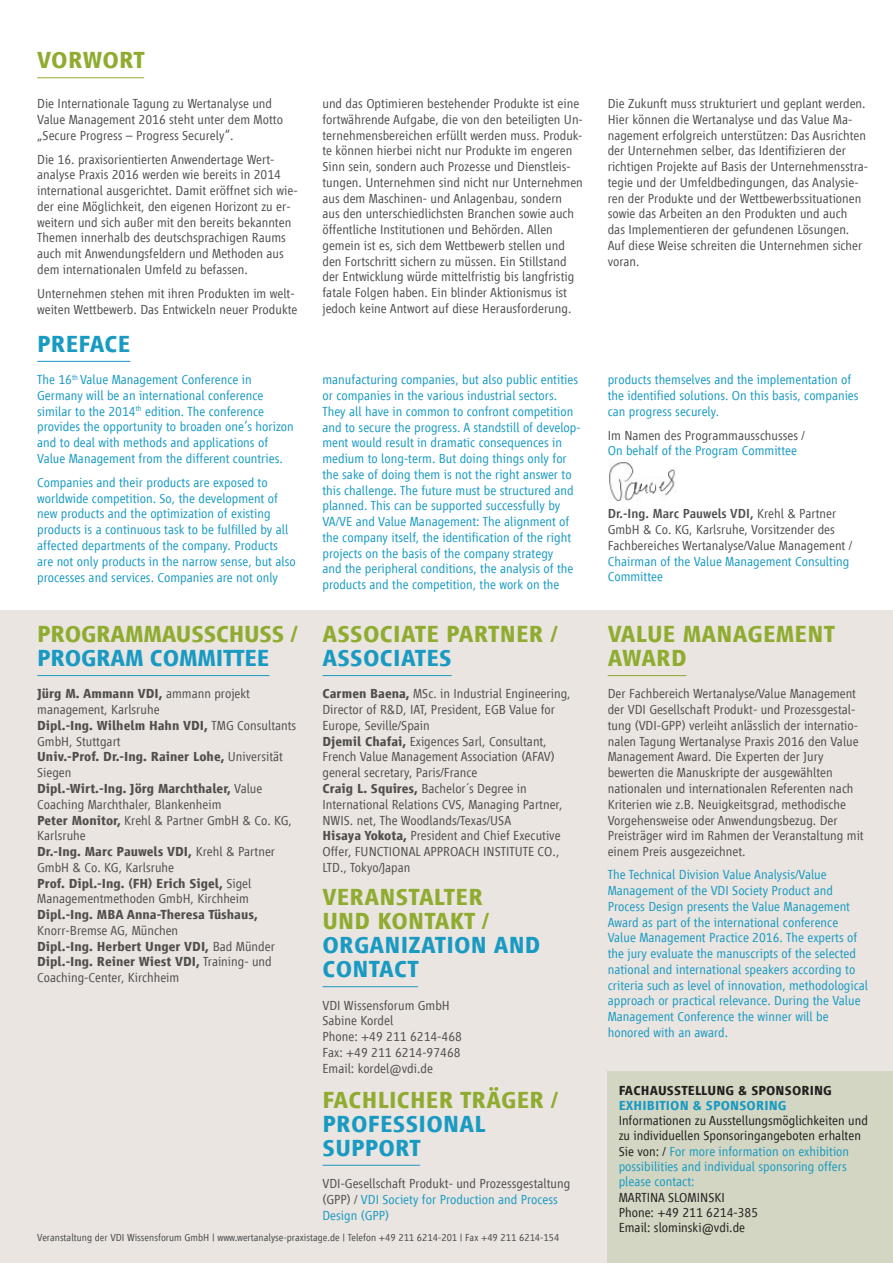
<style>
.page{position:relative;width:893px;height:1263px;background:#fff}
.page>*{position:absolute;margin:0;border:0;box-sizing:border-box;transform-origin:0 0}
.t1{font:700 24px/24px "Vialog LT";letter-spacing:.01em;color:#8fac30}
.t2{font:700 24px/24px "Vialog LT";letter-spacing:.01em;color:#189ac3}
.t3{font:700 24px "Vialog LT";letter-spacing:-.01em;color:#8fac30}
.t4{font:700 24px "Vialog LT";letter-spacing:-.01em;color:#189ac3}
.t5{font:300 13.5px/15.8px "Vialog LT";color:#504f4e}
.t6{font:300 13.5px/15.8px "Vialog LT";color:#189ac3}
.t7{font:300 13.5px/15.3px "Vialog LT";color:#231f20}
.t8{font:700 13.5px "Vialog LT";color:#504f4e}
.t9{font:700 13.5px "Vialog LT";letter-spacing:.01em;color:#231f20}
.t10{font:700 13.5px "Vialog LT";letter-spacing:.01em;color:#189ac3}
.t11{font:300 10.5px "Vialog LT";color:#484a4c}
.s1{font-weight:700}
.s2{color:#189ac3}
.s3{font-weight:500}
</style>
<div class="page">
<div style="left:0;top:610px;width:893px;height:653px;background:#eae5e0"></div>
<div style="left:608px;top:1071px;width:285px;height:192px;background:#d3d6c2"></div>
<hr style="left:37px;top:77px;width:107px;height:1px;background:#8fac30">
<hr style="left:37px;top:361px;width:93px;height:1px;background:#189ac3">
<img style="left:609px;top:459px;width:66px;height:42px">
<hr style="left:37px;top:675px;width:233px;height:1px;background:#189ac3">
<hr style="left:608px;top:675px;width:78px;height:1px;background:#8fac30">
<hr style="left:322px;top:675px;width:130px;height:1px;background:#189ac3">
<hr style="left:322px;top:986px;width:96px;height:1px;background:#189ac3">
<hr style="left:322px;top:1165px;width:98px;height:1px;background:#189ac3">
<h1 class="t1" style="left:37px;top:48px;width:109px">VORWORT</h1>
<p class="t5" style="left:37px;top:96px;width:247px">Die Internationale Tagung zu Wertanalyse und<br>Value Management 2016 steht unter dem Motto „Secure Progress – Progress Securely“.</p>
<p class="t5" style="left:37px;top:151px;width:262px">Die 16. praxisorientierten Anwendertage Wert&shy;analyse Praxis 2016 werden wie bereits in 2014 international ausgerichtet. Damit eröffnet sich wie&shy;der eine Möglichkeit, den eigenen Horizont zu er&shy;weitern und sich außer mit den bereits bekannten Themen innerhalb des deutschsprachigen Raums auch mit Anwendungsfeldern und Methoden aus dem internationalen Umfeld zu befassen.</p>
<p class="t5" style="left:37px;top:286px;width:262px">Unternehmen stehen mit ihren Produkten im welt&shy;weiten Wettbewerb. Das Entwickeln neuer Produkte</p>
<h1 class="t2" style="left:37px;top:332px;width:95px">PREFACE</h1>
<p class="t6" style="left:37px;top:372px;width:258px">The 16<sup>th</sup> Value Management Conference in Germany will be an international conference similar to the 2014<sup>th</sup> edition. The conference provides the opportunity to broaden one’s horizon and to deal with methods and applications of Value Management from the different countries.</p>
<p class="t6" style="left:37px;top:475px;width:260px">Companies and their products are exposed to worldwide competition. So, the development of new products and the optimization of existing products is a continuous task to be fulfilled by all affected departments of the company. Products are not only products in the narrow sense, but also processes and services. Companies are not only</p>
<h1 class="t3" style="left:37px;top:621px;width:262px">PROGRAMMAUSSCHUSS /</h1>
<h1 class="t4" style="left:37px;top:645px;width:234px">PROGRAM COMMITTEE</h1>
<p class="t5" style="left:37px;top:686px;width:260px"><span class="s1">Jürg M. Ammann VDI,</span> ammann projekt management, Karlsruhe<br><span class="s1">Dipl.-Ing. Wilhelm Hahn VDI,</span> TMG Consultants<br>GmbH, Stuttgart<br><span class="s1">Univ.-Prof. Dr.-Ing. Rainer Lohe,</span> Universität<br>Siegen<br><span class="s1">Dipl.-Wirt.-Ing. Jörg Marchthaler,</span> Value<br>Coaching Marchthaler, Blankenheim<br><span class="s1">Peter Monitor,</span> Krehl &amp; Partner GmbH &amp; Co. KG,<br>Karlsruhe<br><span class="s1">Dr.-Ing. Marc Pauwels VDI,</span> Krehl &amp; Partner<br>GmbH &amp; Co. KG, Karlsruhe<br><span class="s1">Prof. Dipl.-Ing. (FH) Erich Sigel,</span> Sigel<br>Managementmethoden GmbH, Kirchheim</p>
<p class="t8" style="left:37px;top:907px;width:222px">Dipl.-Ing. MBA Anna-Theresa Tüshaus,</p>
<p class="t5" style="left:37px;top:922px;width:239px">Knorr-Bremse AG, München<br><span class="s1">Dipl.-Ing. Herbert Unger VDI,</span> Bad Münder <span class="s1">Dipl.-Ing. Reiner Wiest VDI,</span> Training- und Coaching-Center, Kirchheim</p>
<p class="t5" style="left:322px;top:96px;width:262px">und das Optimieren bestehender Produkte ist eine fortwährende Aufgabe, die von den beteiligten Un&shy;ternehmensbereichen erfüllt werden muss. Produk&shy;te können hierbei nicht nur Produkte im engeren Sinn sein, sondern auch Prozesse und Dienstleis&shy;tungen. Unternehmen sind nicht nur Unternehmen aus dem Maschinen- und Anlagenbau, sondern<br>aus den unterschiedlichsten Branchen sowie auch öffentliche Institutionen und Behörden. Allen gemein ist es, sich dem Wettbewerb stellen und den Fortschritt sichern zu müssen. Ein Stillstand der Entwicklung würde mittelfristig bis langfristig fatale Folgen haben. Ein blinder Aktionismus ist jedoch keine Antwort auf diese Herausforderung.</p>
<p class="t6" style="left:322px;top:372px;width:260px">manufacturing companies, but also public entities or companies in the various industrial sectors.<br>They all have in common to confront competition and to secure the progress. A standstill of develop&shy;ment would result in dramatic consequences in medium to long-term. But doing things only for the sake of doing them is not the right answer to this challenge. The future must be structured and planned. This can be supported successfully by VA/VE and Value Management: The alignment of the company itself, the identification of the right projects on the basis of the company strategy<br>and the peripheral conditions, the analysis of the products and the competition, the work on the</p>
<h1 class="t1" style="left:322px;top:622px;width:237px">ASSOCIATE PARTNER /</h1>
<h1 class="t2" style="left:322px;top:646px;width:131px">ASSOCIATES</h1>
<p class="t5" style="left:322px;top:686px;width:250px"><span class="s1">Carmen Baena,</span> MSc. in Industrial Engineering, Director of R&amp;D, IAT, President, EGB Value for Europe, Seville/Spain<br><span class="s1">Djemil Chafai,</span> Exigences Sarl, Consultant, French Value Management Association (AFAV) general secretary, Paris/France<br><span class="s1">Craig L. Squires,</span> Bachelor´s Degree in International Relations CVS, Managing Partner, NWIS. net, The Woodlands/Texas/USA<br><span class="s1">Hisaya Yokota,</span> President and Chief Executive Offer, FUNCTIONAL APPROACH INSTITUTE CO., LTD., Tokyo/Japan</p>
<h1 class="t1" style="left:322px;top:885px;width:168px">VERANSTALTER<br>UND KONTAKT /</h1>
<h1 class="t2" style="left:322px;top:933px;width:220px">ORGANIZATION AND<br>CONTACT</h1>
<p class="t5" style="left:322px;top:997px;width:141px">VDI Wissensforum GmbH<br>Sabine Kordel<br>Phone: +49 211 6214-468<br>Fax: +49 211 6214-97468<br>Email: kordel@vdi.de</p>
<h1 class="t1" style="left:322px;top:1088px;width:237px">FACHLICHER TRÄGER /</h1>
<h1 class="t2" style="left:322px;top:1112px;width:165px">PROFESSIONAL<br>SUPPORT</h1>
<p class="t5" style="left:322px;top:1176px;width:249px">VDI-Gesellschaft Produkt- und Prozessgestaltung (GPP) / <span class="s2">VDI Society for Production and Process<br>Design (GPP)</span></p>
<p class="t11" style="left:37px;top:1231px;width:524px">Veranstaltung der VDI Wissensforum GmbH | www.wertanalyse-praxistage.de | Telefon +49 211 6214-201 | Fax +49 211 6214-154</p>
<p class="t5" style="left:608px;top:96px;width:262px">Die Zukunft muss strukturiert und geplant werden.<br>Hier können die Wertanalyse und das Value Ma&shy;nagement erfolgreich unterstützen: Das Ausrichten der Unternehmen selber, das Identifizieren der richtigen Projekte auf Basis der Unternehmensstra&shy;tegie und der Umfeldbedingungen, das Analysie&shy;ren der Produkte und der Wettbewerbssituationen sowie das Arbeiten an den Produkten und auch<br>das Implementieren der gefundenen Lösungen.<br>Auf diese Weise schreiten die Unternehmen sicher voran.</p>
<p class="t6" style="left:608px;top:372px;width:252px">products themselves and the implementation of the identified solutions. On this basis, companies can progress securely.</p>
<p class="t5" style="left:608px;top:427px;width:199px">Im Namen des Programmausschusses /</p>
<p class="t6" style="left:608px;top:443px;width:191px">On behalf of the Program Committee</p>
<p class="t5" style="left:608px;top:506px;width:246px"><span class="s3">Dr.-Ing. Marc Pauwels VDI,</span> Krehl &amp; Partner<br>GmbH &amp; Co. KG, Karlsruhe, Vorsitzender des<br>Fachbereiches Wertanalyse/Value Management /</p>
<p class="t6" style="left:608px;top:553px;width:243px">Chairman of the Value Management Consulting<br>Committee</p>
<h1 class="t1" style="left:608px;top:622px;width:229px">VALUE MANAGEMENT<br>AWARD</h1>
<p class="t5" style="left:608px;top:686px;width:257px">Der Fachbereich Wertanalyse/Value Management der VDI Gesellschaft Produkt- und Prozessgestal&shy;tung (VDI-GPP) verleiht anlässlich der internatio&shy;nalen Tagung Wertanalyse Praxis 2016 den Value Management Award. Die Experten der Jury bewerten die Manuskripte der ausgewählten nationalen und internationalen Referenten nach Kriterien wie z.B. Neuigkeitsgrad, methodische Vorgehensweise oder Anwendungsbezug. Der Preisträger wird im Rahmen der Veranstaltung mit einem Preis ausgezeichnet.</p>
<p class="t6" style="left:608px;top:867px;width:262px">The Technical Division Value Analysis/Value Management of the VDI Society Product and Process Design presents the Value Management Award as part of the international conference Value Management Practice 2016. The experts of the jury evaluate the manuscripts of the selected national and international speakers according to criteria such as level of innovation, methodological approach or practical relevance. During the Value Management Conference the winner will be honored with an award.</p>
<p class="t9" style="left:619px;top:1082px;width:215px">FACHAUSSTELLUNG &amp; SPONSORING</p>
<p class="t10" style="left:619px;top:1098px;width:169px">EXHIBITION &amp; SPONSORING</p>
<p class="t7" style="left:619px;top:1113px;width:251px">Informationen zu Ausstellungsmöglichkeiten und zu individuellen Sponsoringangeboten erhalten Sie von: / <span class="s2">For more information on exhibition possibilities and individual sponsoring offers please contact:</span></p>
<p class="t7" style="left:619px;top:1189px;width:141px">MARTINA SLOMINSKI<br>Phone: +49 211 6214-385<br>Email: slominski@vdi.de</p>
</div>
